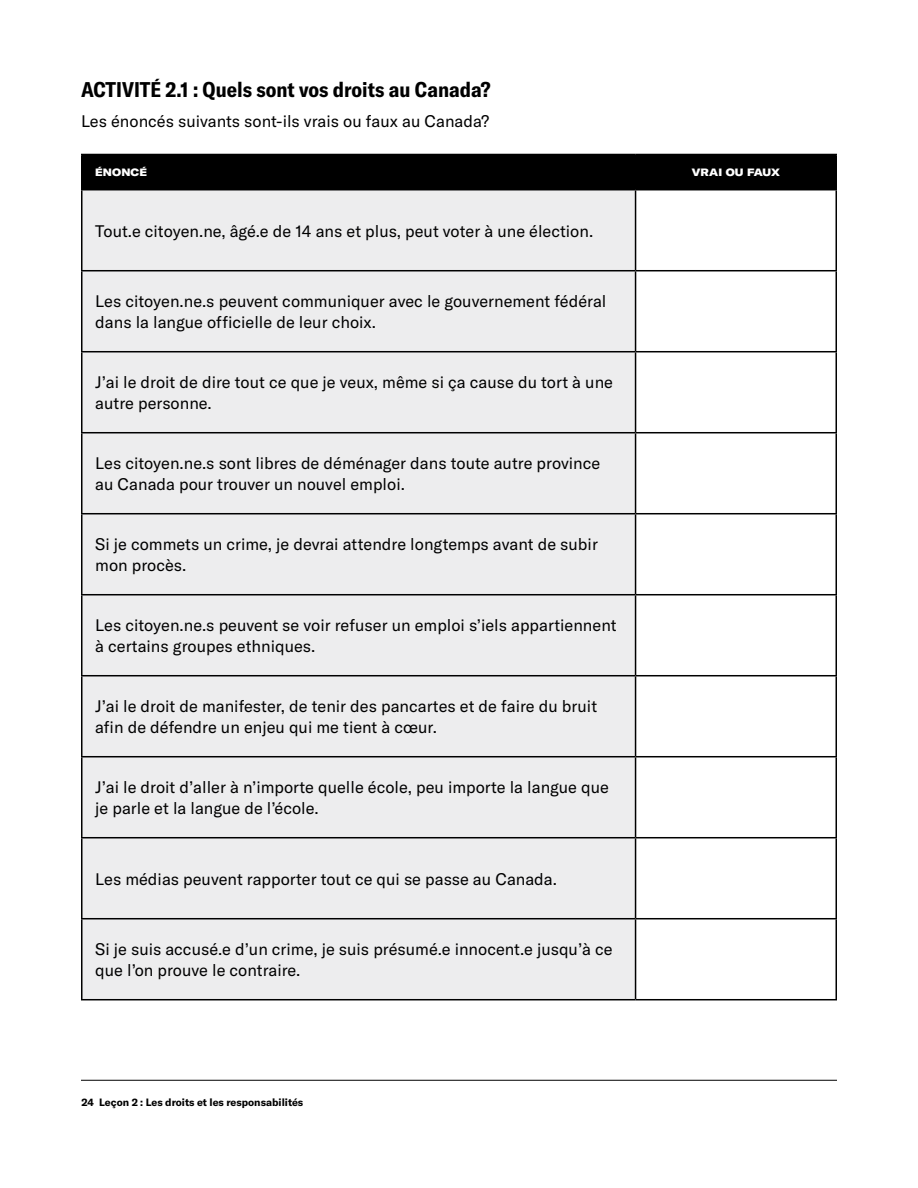
<style>
.page{position:relative;width:918px;height:1188px;background:#fff}
.page>*{position:absolute;margin:0;border:0;box-sizing:border-box;transform-origin:0 0}
.Text_-_Hed{font:700 condensed 21px "GT America";color:#000}
.Activity_-_Paragraph{font:16.5px/21px "GT America";color:#000}
.t1{font:700 10.5px "GT America";color:#000}
.Activity_-_Subhed_no{font:900 expanded 10.5px "GT America";letter-spacing:.01em;color:#fff}
</style>
<div class="page">
<hr style="left:81px;top:1080px;width:756px;height:1px;background:#000">
<div style="left:82px;top:155px;width:754px;height:34px;background:#000"></div>
<div style="left:82px;top:190px;width:553px;height:809px;background:#ededee"></div>
<hr style="left:81px;top:154px;width:555px;height:1px;background:#000">
<hr style="left:81px;top:155px;width:1px;height:34px;background:#000">
<hr style="left:636px;top:154px;width:201px;height:1px;background:#000">
<hr style="left:635px;top:155px;width:1px;height:34px;background:#000">
<hr style="left:836px;top:155px;width:1px;height:34px;background:#000">
<hr style="left:81px;top:189px;width:555px;height:1px;background:#000">
<hr style="left:81px;top:190px;width:1px;height:80px;background:#000">
<hr style="left:636px;top:189px;width:201px;height:1px;background:#000">
<hr style="left:635px;top:190px;width:1px;height:80px;background:#000">
<hr style="left:836px;top:190px;width:1px;height:80px;background:#000">
<hr style="left:81px;top:270px;width:555px;height:1px;background:#000">
<hr style="left:81px;top:271px;width:1px;height:80px;background:#000">
<hr style="left:636px;top:270px;width:201px;height:1px;background:#000">
<hr style="left:635px;top:271px;width:1px;height:80px;background:#000">
<hr style="left:836px;top:271px;width:1px;height:80px;background:#000">
<hr style="left:81px;top:351px;width:555px;height:1px;background:#000">
<hr style="left:81px;top:352px;width:1px;height:80px;background:#000">
<hr style="left:636px;top:351px;width:201px;height:1px;background:#000">
<hr style="left:635px;top:352px;width:1px;height:80px;background:#000">
<hr style="left:836px;top:352px;width:1px;height:80px;background:#000">
<hr style="left:81px;top:432px;width:555px;height:1px;background:#000">
<hr style="left:81px;top:433px;width:1px;height:80px;background:#000">
<hr style="left:636px;top:432px;width:201px;height:1px;background:#000">
<hr style="left:635px;top:433px;width:1px;height:80px;background:#000">
<hr style="left:836px;top:433px;width:1px;height:80px;background:#000">
<hr style="left:81px;top:513px;width:555px;height:1px;background:#000">
<hr style="left:81px;top:514px;width:1px;height:80px;background:#000">
<hr style="left:636px;top:513px;width:201px;height:1px;background:#000">
<hr style="left:635px;top:514px;width:1px;height:80px;background:#000">
<hr style="left:836px;top:514px;width:1px;height:80px;background:#000">
<hr style="left:81px;top:594px;width:555px;height:1px;background:#000">
<hr style="left:81px;top:595px;width:1px;height:80px;background:#000">
<hr style="left:636px;top:594px;width:201px;height:1px;background:#000">
<hr style="left:635px;top:595px;width:1px;height:80px;background:#000">
<hr style="left:836px;top:595px;width:1px;height:80px;background:#000">
<hr style="left:81px;top:675px;width:555px;height:1px;background:#000">
<hr style="left:81px;top:676px;width:1px;height:80px;background:#000">
<hr style="left:636px;top:675px;width:201px;height:1px;background:#000">
<hr style="left:635px;top:676px;width:1px;height:80px;background:#000">
<hr style="left:836px;top:676px;width:1px;height:80px;background:#000">
<hr style="left:81px;top:756px;width:555px;height:1px;background:#000">
<hr style="left:81px;top:757px;width:1px;height:80px;background:#000">
<hr style="left:636px;top:756px;width:201px;height:1px;background:#000">
<hr style="left:635px;top:757px;width:1px;height:80px;background:#000">
<hr style="left:836px;top:757px;width:1px;height:80px;background:#000">
<hr style="left:81px;top:837px;width:555px;height:1px;background:#000">
<hr style="left:81px;top:838px;width:1px;height:80px;background:#000">
<hr style="left:636px;top:837px;width:201px;height:1px;background:#000">
<hr style="left:635px;top:838px;width:1px;height:80px;background:#000">
<hr style="left:836px;top:838px;width:1px;height:80px;background:#000">
<hr style="left:81px;top:918px;width:555px;height:1px;background:#000">
<hr style="left:81px;top:919px;width:1px;height:80px;background:#000">
<hr style="left:636px;top:918px;width:201px;height:1px;background:#000">
<hr style="left:635px;top:919px;width:1px;height:80px;background:#000">
<hr style="left:836px;top:919px;width:1px;height:80px;background:#000">
<hr style="left:81px;top:999px;width:555px;height:1px;background:#000">
<hr style="left:636px;top:999px;width:201px;height:1px;background:#000">
<p class="Text_-_Hed" style="left:81px;top:77px;width:411px">ACTIVITÉ 2.1 : Quels sont vos droits au Canada?</p>
<p class="Activity_-_Paragraph" style="left:81px;top:111px;width:410px">Les énoncés suivants sont-ils vrais ou faux au Canada?</p>
<p class="Activity_-_Subhed_no" style="left:95px;top:166px;width:53px">ÉNONCÉ</p>
<p class="Activity_-_Subhed_no" style="left:692px;top:166px;width:90px">VRAI OU FAUX</p>
<p class="Activity_-_Paragraph" style="left:95px;top:220px;width:500px">Tout.e citoyen.ne, âgé.e de 14 ans et plus, peut voter à une élection.</p>
<p class="Activity_-_Paragraph" style="left:95px;top:291px;width:513px">Les citoyen.ne.s peuvent communiquer avec le gouvernement fédéral dans la langue officielle de leur choix.</p>
<p class="Activity_-_Paragraph" style="left:95px;top:372px;width:519px">J’ai le droit de dire tout ce que je veux, même si ça cause du tort à une autre personne.</p>
<p class="Activity_-_Paragraph" style="left:95px;top:453px;width:507px">Les citoyen.ne.s sont libres de déménager dans toute autre province au Canada pour trouver un nouvel emploi.</p>
<p class="Activity_-_Paragraph" style="left:95px;top:534px;width:504px">Si je commets un crime, je devrai attendre longtemps avant de subir mon procès.</p>
<p class="Activity_-_Paragraph" style="left:95px;top:615px;width:523px">Les citoyen.ne.s peuvent se voir refuser un emploi s’iels appartiennent à certains groupes ethniques.</p>
<p class="Activity_-_Paragraph" style="left:95px;top:696px;width:503px">J’ai le droit de manifester, de tenir des pancartes et de faire du bruit afin de défendre un enjeu qui me tient à cœur.</p>
<p class="Activity_-_Paragraph" style="left:95px;top:777px;width:515px">J’ai le droit d’aller à n’importe quelle école, peu importe la langue que je parle et la langue de l’école.</p>
<p class="Activity_-_Paragraph" style="left:95px;top:868px;width:463px">Les médias peuvent rapporter tout ce qui se passe au Canada.</p>
<p class="Activity_-_Paragraph" style="left:95px;top:939px;width:519px">Si je suis accusé.e d’un crime, je suis présumé.e innocent.e jusqu’à ce que l’on prouve le contraire.</p>
<p class="t1" style="left:82px;top:1096px;width:223px">24 Leçon 2 : Les droits et les responsabilités</p>
</div>
